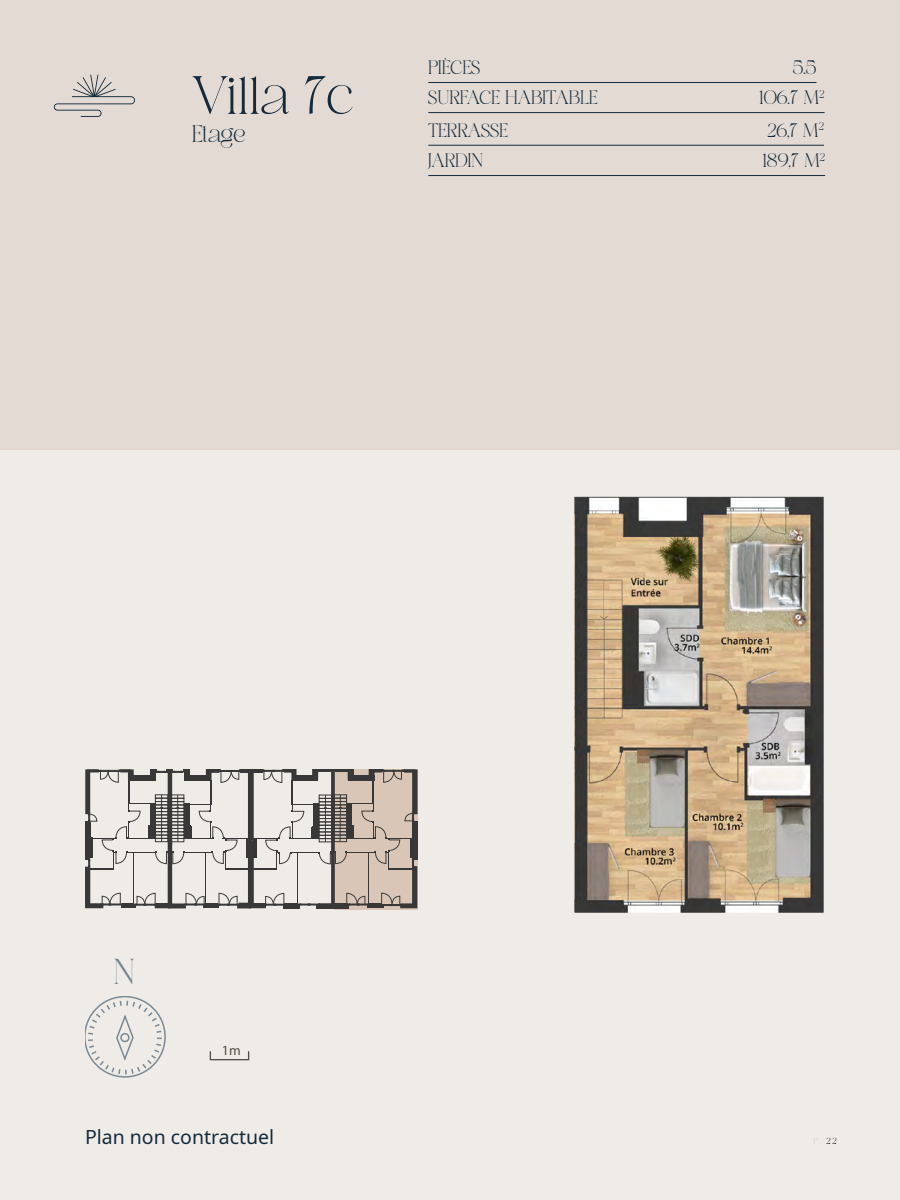
<style>
.page{position:relative;width:900px;height:1200px;background:#efece7}
.page>*{position:absolute;margin:0;border:0;box-sizing:border-box;transform-origin:0 0}
.t1{font:54px "Careny";color:#142b3d}
.t2{font:36px "Careny";color:#718390}
.t3{font:24px "Careny";color:#142b3d}
.t4{font:19.5px "Careny";color:#142b3d}
.t5{font:19.5px "Noto Sans";color:#142b3d}
.t6{font:13.95px "Myriad Pro";color:#544f47}
.t7{font:9px "Careny";color:#c7c8ca}
.s1{color:#000}
</style>
<div class="page">
<div style="left:0;top:0;width:900px;height:450px;background:#e3dbd3"></div>
<svg style="left:85px;top:769px;width:333px;height:141px"></svg>
<img style="left:575px;top:496px;width:248px;height:416px">
<div style="left:573px;top:488px;width:252px;height:426px;border:1px solid #efece7"></div>
<svg style="left:85px;top:996px;width:81px;height:81px"></svg>
<div style="left:210px;top:1051px;width:39px;height:9px;border:1px solid #544f47"></div>
<hr style="left:428px;top:82px;width:388px;height:1px;background:#142b3d">
<hr style="left:428px;top:112px;width:397px;height:1px;background:#142b3d">
<hr style="left:428px;top:145px;width:396px;height:1px;background:#142b3d">
<hr style="left:428px;top:175px;width:397px;height:1px;background:#142b3d">
<svg style="left:53px;top:75px;width:82px;height:42px"></svg>
<h1 class="t1" style="left:192px;top:69px;width:163px">Villa 7c</h1>
<p class="t3" style="left:192px;top:122px;width:55px">Etage</p>
<p class="t4" style="left:428px;top:58px;width:53px">PIÈCES</p>
<p class="t4" style="left:793px;top:58px;width:25px">5.5</p>
<p class="t4" style="left:428px;top:88px;width:171px">SURFACE HABITABLE</p>
<p class="t4" style="left:759px;top:88px;width:67px">106.7 M<sup>2</sup></p>
<p class="t4" style="left:428px;top:121px;width:81px">TERRASSE</p>
<p class="t4" style="left:767px;top:121px;width:58px">26,7 M<sup>2</sup></p>
<p class="t4" style="left:428px;top:151px;width:57px">JARDIN</p>
<p class="t4" style="left:762px;top:151px;width:64px">189,7 M<sup>2</sup></p>
<h2 class="t2" style="left:113px;top:955px;width:23px">N</h2>
<p class="t6" style="left:222px;top:1041px;width:20px">1m</p>
<p class="t5" style="left:85px;top:1124px;width:191px">Plan non contractuel</p>
<p class="t7" style="left:813px;top:1137px;width:25px">P/<span class="s1">22</span></p>
</div>
